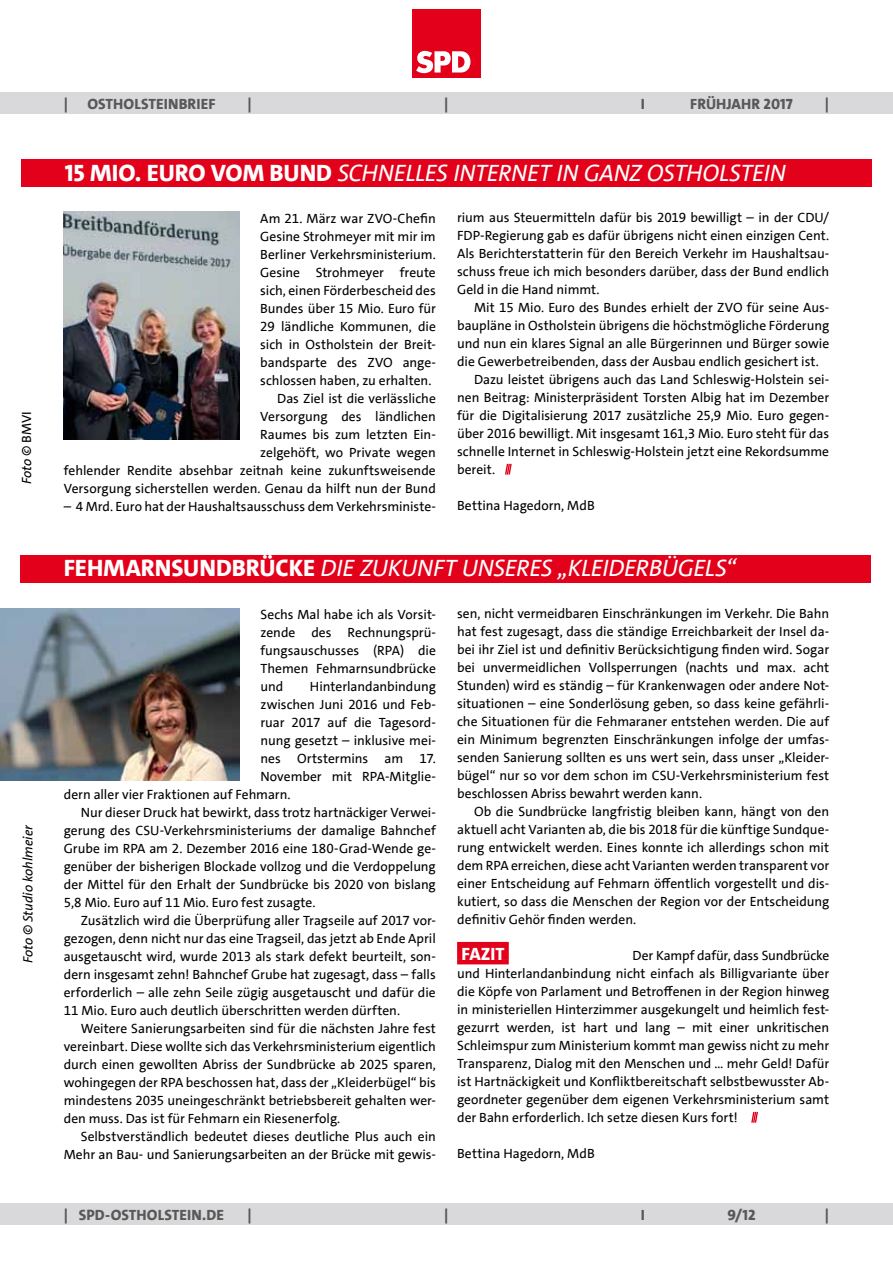
<style>
.page{position:relative;width:893px;height:1263px;background:#fff}
.page>*{position:absolute;margin:0;border:0;box-sizing:border-box;transform-origin:0 0}
.t1{font:italic 24px "SPD The Sans Versal";letter-spacing:-.015em;color:#fff}
.t2{font:800 18px "SPD The Sans Versal";letter-spacing:-.005em;color:#fff}
.t3{font:800 15px "SPD The Sans Versal";letter-spacing:.005em;color:#585859}
.t4{font:13.5px/18px "SPD The Sans";color:#000;text-align:justify}
.t5{font:italic 13.5px "SPD The Sans";letter-spacing:-.005em;color:#000}
.s1{font-style:normal}
.s2{font-weight:800;font-style:normal}
</style>
<div class="page">
<div style="left:0;top:1203px;width:893px;height:22px;background:#d9d9db"></div>
<div style="left:412px;top:9px;width:69px;height:69px;background:#e2001a"></div>
<svg style="left:416px;top:51px;width:54px;height:22px"></svg>
<div style="left:0;top:92px;width:893px;height:22px;background:#d9d9db"></div>
<img style="left:64px;top:212px;width:175px;height:228px">
<img style="left:0;top:608px;width:239px;height:173px">
<div style="left:21px;top:160px;width:851px;height:27px;background:#e2001a"></div>
<div style="left:20px;top:555px;width:851px;height:28px;background:#e2001a"></div>
<div style="left:457px;top:942px;width:52px;height:18px;background:#e2001a"></div>
<hr style="left:457px;top:960px;width:52px;height:4px;background:#e2001a">
<svg style="left:505px;top:464px;width:7px;height:11px"></svg>
<svg style="left:751px;top:1112px;width:7px;height:11px"></svg>
<p class="t5" style="left:18px;top:484px;width:75px;rotate:-90deg">Foto © <span class="s1">BMVI</span></p>
<p class="t5" style="left:19px;top:963px;width:140px;rotate:-90deg">Foto © Studio kohlmeier</p>
<p class="t3" style="left:64px;top:94px;width:6px">|</p>
<p class="t3" style="left:87px;top:94px;width:130px">OSTHOLSTEINBRIEF</p>
<p class="t3" style="left:248px;top:94px;width:6px">|</p>
<p class="t3" style="left:444px;top:94px;width:6px">|</p>
<p class="t3" style="left:641px;top:94px;width:6px">I</p>
<p class="t3" style="left:690px;top:94px;width:104px">FRÜHJAHR 2017</p>
<p class="t3" style="left:825px;top:94px;width:6px">|</p>
<h1 class="t1" style="left:65px;top:157px;width:723px"><span class="s2">15 MIO. EURO VOM BUND</span> SCHNELLES INTERNET IN GANZ OSTHOLSTEIN</h1>
<p class="t4" style="left:260px;top:209px;width:177px">Am 21. März war ZVO-Chefin</p>
<p class="t4" style="left:260px;top:227px;width:177px">Gesine Strohmeyer mit mir im</p>
<p class="t4" style="left:260px;top:245px;width:177px">Berliner Verkehrsministerium.</p>
<p class="t4" style="left:260px;top:263px;width:177px">Gesine Strohmeyer freute</p>
<p class="t4" style="left:260px;top:281px;width:177px">sich, einen Förderbescheid des</p>
<p class="t4" style="left:260px;top:299px;width:177px">Bundes über 15 Mio. Euro für</p>
<p class="t4" style="left:260px;top:317px;width:177px">29 ländliche Kommunen, die</p>
<p class="t4" style="left:260px;top:335px;width:177px">sich in Ostholstein der Breit-</p>
<p class="t4" style="left:260px;top:353px;width:177px">bandsparte des ZVO ange-</p>
<p class="t4" style="left:260px;top:371px;width:173px">schlossen haben, zu erhalten.</p>
<p class="t4" style="left:277px;top:389px;width:160px">Das Ziel ist die verlässliche</p>
<p class="t4" style="left:260px;top:407px;width:177px">Versorgung des ländlichen</p>
<p class="t4" style="left:260px;top:425px;width:177px">Raumes bis zum letzten Ein-</p>
<p class="t4" style="left:260px;top:443px;width:177px">zelgehöft, wo Private wegen</p>
<p class="t4" style="left:64px;top:461px;width:374px">fehlender Rendite absehbar zeitnah keine zukunftsweisende</p>
<p class="t4" style="left:64px;top:479px;width:374px">Versorgung sicherstellen werden. Genau da hilft nun der Bund</p>
<p class="t4" style="left:64px;top:497px;width:374px">– 4 Mrd. Euro hat der Haushaltsausschuss dem Verkehrsministe-</p>
<p class="t4" style="left:457px;top:209px;width:374px">rium aus Steuermitteln dafür bis 2019 bewilligt – in der CDU/ FDP-Regierung gab es dafür übrigens nicht einen einzigen Cent.<br>Als Berichterstatterin für den Bereich Verkehr im Haushaltsau&shy;schuss freue ich mich besonders darüber, dass der Bund endlich Geld in die Hand nimmt.</p>
<p class="t4" style="left:474px;top:299px;width:357px">Mit 15 Mio. Euro des Bundes erhielt der ZVO für seine Aus-</p>
<p class="t4" style="left:457px;top:317px;width:374px">baupläne in Ostholstein übrigens die höchstmögliche Förderung</p>
<p class="t4" style="left:457px;top:335px;width:374px">und nun ein klares Signal an alle Bürgerinnen und Bürger sowie</p>
<p class="t4" style="left:457px;top:353px;width:363px">die Gewerbetreibenden, dass der Ausbau endlich gesichert ist.</p>
<p class="t4" style="left:474px;top:371px;width:357px">Dazu leistet übrigens auch das Land Schleswig-Holstein sei-</p>
<p class="t4" style="left:457px;top:389px;width:374px">nen Beitrag: Ministerpräsident Torsten Albig hat im Dezember</p>
<p class="t4" style="left:457px;top:407px;width:374px">für die Digitalisierung 2017 zusätzliche 25,9 Mio. Euro gegen-</p>
<p class="t4" style="left:457px;top:425px;width:374px">über 2016 bewilligt. Mit insgesamt 161,3 Mio. Euro steht für das</p>
<p class="t4" style="left:457px;top:443px;width:373px">schnelle Internet in Schleswig-Holstein jetzt eine Rekordsumme</p>
<p class="t4" style="left:457px;top:461px;width:40px">bereit.</p>
<p class="t4" style="left:457px;top:497px;width:139px">Bettina Hagedorn, MdB</p>
<h1 class="t1" style="left:64px;top:553px;width:674px"><span class="s2">FEHMARNSUNDBRÜCKE</span> DIE ZUKUNFT UNSERES „KLEIDERBÜGELS“</h1>
<p class="t4" style="left:260px;top:605px;width:177px">Sechs Mal habe ich als Vorsit&shy;zende des Rechnungsprü&shy;fungsauschusses (RPA) die Themen Fehmarnsundbrücke und</p>
<p class="t4" style="left:310px;top:677px;width:127px">Hinterlandanbindung</p>
<p class="t4" style="left:260px;top:695px;width:177px">zwischen Juni 2016 und Feb-</p>
<p class="t4" style="left:260px;top:713px;width:177px">ruar 2017 auf die Tagesord-</p>
<p class="t4" style="left:260px;top:731px;width:177px">nung gesetzt – inklusive mei-</p>
<p class="t4" style="left:260px;top:749px;width:177px">nes Ortstermins am 17.</p>
<p class="t4" style="left:260px;top:767px;width:177px">November mit RPA-Mitglie-</p>
<p class="t4" style="left:64px;top:785px;width:228px">dern aller vier Fraktionen auf Fehmarn.</p>
<p class="t4" style="left:81px;top:803px;width:357px">Nur dieser Druck hat bewirkt, dass trotz hartnäckiger Verwei-</p>
<p class="t4" style="left:64px;top:821px;width:374px">gerung des CSU-Verkehrsministeriums der damalige Bahnchef</p>
<p class="t4" style="left:64px;top:839px;width:374px">Grube im RPA am 2. Dezember 2016 eine 180-Grad-Wende ge-</p>
<p class="t4" style="left:64px;top:857px;width:374px">genüber der bisherigen Blockade vollzog und die Verdoppelung</p>
<p class="t4" style="left:64px;top:875px;width:374px">der Mittel für den Erhalt der Sundbrücke bis 2020 von bislang</p>
<p class="t4" style="left:64px;top:893px;width:253px">5,8 Mio. Euro auf 11 Mio. Euro fest zusagte.</p>
<p class="t4" style="left:81px;top:911px;width:357px">Zusätzlich wird die Überprüfung aller Tragseile auf 2017 vor-</p>
<p class="t4" style="left:64px;top:929px;width:374px">gezogen, denn nicht nur das eine Tragseil, das jetzt ab Ende April</p>
<p class="t4" style="left:64px;top:947px;width:374px">ausgetauscht wird, wurde 2013 als stark defekt beurteilt, son-</p>
<p class="t4" style="left:64px;top:965px;width:373px">dern insgesamt zehn! Bahnchef Grube hat zugesagt, dass – falls</p>
<p class="t4" style="left:64px;top:983px;width:373px">erforderlich – alle zehn Seile zügig ausgetauscht und dafür die</p>
<p class="t4" style="left:64px;top:1001px;width:338px">11 Mio. Euro auch deutlich überschritten werden dürften.</p>
<p class="t4" style="left:81px;top:1019px;width:357px">Weitere Sanierungsarbeiten sind für die nächsten Jahre fest</p>
<p class="t4" style="left:64px;top:1037px;width:374px">vereinbart. Diese wollte sich das Verkehrsministerium eigentlich</p>
<p class="t4" style="left:64px;top:1055px;width:374px">durch einen gewollten Abriss der Sundbrücke ab 2025 sparen,</p>
<p class="t4" style="left:64px;top:1073px;width:374px">wohingegen der RPA beschossen hat, dass der „Kleiderbügel“ bis</p>
<p class="t4" style="left:64px;top:1091px;width:374px">mindestens 2035 uneingeschränkt betriebsbereit gehalten wer-</p>
<p class="t4" style="left:64px;top:1109px;width:278px">den muss. Das ist für Fehmarn ein Riesenerfolg.</p>
<p class="t4" style="left:81px;top:1127px;width:357px">Selbstverständlich bedeutet dieses deutliche Plus auch ein</p>
<p class="t4" style="left:64px;top:1145px;width:374px">Mehr an Bau- und Sanierungsarbeiten an der Brücke mit gewis-</p>
<p class="t4" style="left:457px;top:605px;width:374px">sen, nicht vermeidbaren Einschränkungen im Verkehr. Die Bahn hat fest zugesagt, dass die ständige Erreichbarkeit der Insel da&shy;bei ihr Ziel ist und definitiv Berücksichtigung finden wird. Sogar bei unvermeidlichen Vollsperrungen (nachts und max. acht Stunden) wird es ständig – für Krankenwagen oder andere Not&shy;situationen – eine Sonderlösung geben, so dass keine gefährli&shy;che Situationen für die Fehmaraner entstehen werden. Die auf ein Minimum begrenzten Einschränkungen infolge der umfas&shy;senden Sanierung sollten es uns wert sein, dass unser „Kleider&shy;bügel“ nur so vor dem schon im CSU-Verkehrsministerium fest beschlossen Abriss bewahrt werden kann.</p>
<p class="t4" style="left:457px;top:803px;width:374px;text-indent:17px">Ob die Sundbrücke langfristig bleiben kann, hängt von den aktuell acht Varianten ab, die bis 2018 für die künftige Sundque&shy;rung entwickelt werden. Eines konnte ich allerdings schon mit dem RPA erreichen, diese acht Varianten werden transparent vor einer Entscheidung auf Fehmarn öffentlich vorgestellt und dis&shy;kutiert, so dass die Menschen der Region vor der Entscheidung definitiv Gehör finden werden.</p>
<p class="t4" style="left:457px;top:947px;width:374px;text-indent:175px">Der Kampf dafür, dass Sundbrücke und Hinterlandanbindung nicht einfach als Billigvariante über die Köpfe von Parlament und Betroffenen in der Region hinweg in ministeriellen Hinterzimmer ausgekungelt und heimlich fest&shy;gezurrt werden, ist hart und lang – mit einer unkritischen Schleimspur zum Ministerium kommt man gewiss nicht zu mehr Transparenz, Dialog mit den Menschen und … mehr Geld! Dafür ist Hartnäckigkeit und Konfliktbereitschaft selbstbewusster Ab&shy;geordneter gegenüber dem eigenen Verkehrsministerium samt der Bahn erforderlich. Ich setze diesen Kurs fort!</p>
<p class="t4" style="left:457px;top:1145px;width:139px">Bettina Hagedorn, MdB</p>
<h2 class="t2" style="left:461px;top:942px;width:45px">FAZIT</h2>
<p class="t3" style="left:64px;top:1205px;width:162px">| SPD-OSTHOLSTEIN.DE</p>
<p class="t3" style="left:248px;top:1205px;width:6px">|</p>
<p class="t3" style="left:444px;top:1205px;width:6px">|</p>
<p class="t3" style="left:641px;top:1205px;width:6px">I</p>
<p class="t3" style="left:727px;top:1205px;width:30px">9/12</p>
<p class="t3" style="left:825px;top:1205px;width:6px">|</p>
</div>
